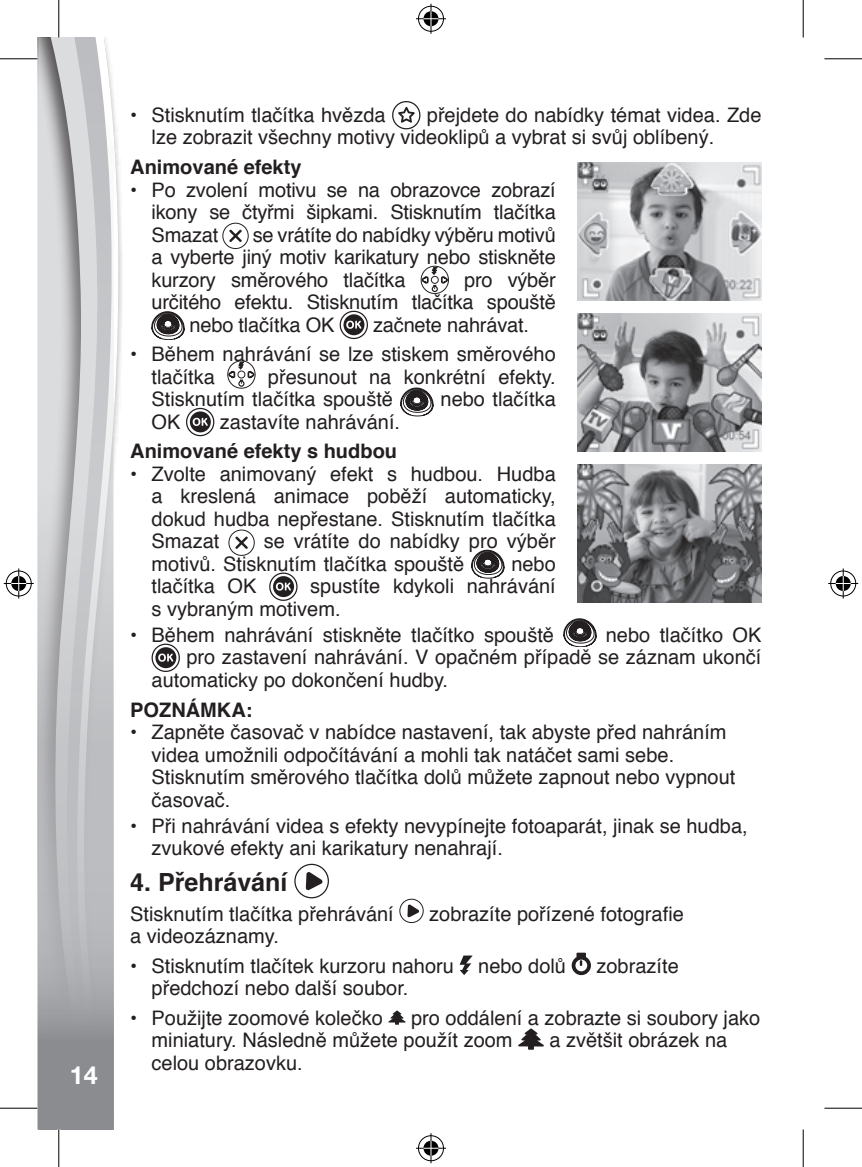
<style>
.page{position:relative;width:862px;height:1167px;background:#fff}
.page>*{position:absolute;margin:0;border:0;box-sizing:border-box;transform-origin:0 0}
.t1{font:700 25px "Helvetica";color:#231f20}
.t2{font:700 25px "Helvetica Neue LT Pro";color:#fff}
.t3{font:20px/22.5px "Helvetica";color:#231f20}
.t4{font:700 20px "Helvetica";color:#231f20}
</style>
<div class="page">
<div style="left:38px;top:38px;width:87px;height:1091px;background:#231f20;opacity:.75"></div>
<svg style="left:114px;top:38px;width:5px;height:1029px"></svg>
<svg style="left:38px;top:38px;width:76px;height:1091px"></svg>
<div style="left:114px;top:1067px;width:56px;height:62px;background:#fff"></div>
<svg style="left:392px;top:101px;width:29px;height:29px"></svg>
<svg style="left:229px;top:229px;width:13px;height:13px"></svg>
<div style="left:222px;top:223px;width:27px;height:26px;border:1px solid #231f20;border-radius:50%"></div>
<div style="left:420px;top:266px;width:29px;height:28px;border:1px solid #231f20;border-radius:50%"></div>
<svg style="left:422px;top:267px;width:26px;height:25px"></svg>
<svg style="left:151px;top:311px;width:33px;height:29px"></svg>
<svg style="left:339px;top:310px;width:29px;height:30px"></svg>
<div style="left:227px;top:360px;width:28px;height:28px;border:1px solid #231f20;border-radius:50%"></div>
<svg style="left:228px;top:361px;width:26px;height:26px"></svg>
<svg style="left:400px;top:388px;width:33px;height:28px"></svg>
<svg style="left:186px;top:407px;width:29px;height:30px"></svg>
<svg style="left:235px;top:536px;width:13px;height:13px"></svg>
<div style="left:228px;top:529px;width:27px;height:27px;border:1px solid #231f20;border-radius:50%"></div>
<svg style="left:471px;top:550px;width:33px;height:28px"></svg>
<svg style="left:269px;top:572px;width:29px;height:29px"></svg>
<svg style="left:563px;top:618px;width:33px;height:29px"></svg>
<svg style="left:151px;top:643px;width:29px;height:29px"></svg>
<div style="left:294px;top:863px;width:35px;height:35px;border:1px solid #231f20;border-radius:50%"></div>
<svg style="left:306px;top:872px;width:17px;height:18px"></svg>
<div style="left:399px;top:898px;width:24px;height:24px;border:1px solid #231f20;border-radius:50%"></div>
<svg style="left:407px;top:904px;width:12px;height:13px"></svg>
<svg style="left:459px;top:955px;width:13px;height:20px"></svg>
<svg style="left:571px;top:952px;width:20px;height:23px"></svg>
<svg style="left:388px;top:1010px;width:17px;height:14px"></svg>
<svg style="left:518px;top:1028px;width:26px;height:21px"></svg>
<img style="left:577px;top:163px;width:184px;height:138px">
<img style="left:577px;top:314px;width:184px;height:138px">
<img style="left:577px;top:465px;width:184px;height:137px">
<hr style="left:0;top:58px;width:38px;height:1px;background:#000">
<hr style="left:824px;top:58px;width:38px;height:1px;background:#000">
<hr style="left:0;top:1107px;width:38px;height:1px;background:#000">
<hr style="left:824px;top:1107px;width:38px;height:1px;background:#000">
<hr style="left:58px;top:0;width:1px;height:37px;background:#000">
<hr style="left:58px;top:1129px;width:1px;height:37px;background:#000">
<hr style="left:802px;top:0;width:1px;height:37px;background:#000">
<hr style="left:802px;top:1129px;width:1px;height:37px;background:#000">
<div style="left:417px;top:5px;width:28px;height:28px;border:3px solid #fff;border-radius:50%"></div>
<hr style="left:416px;top:17px;width:30px;height:3px;background:#fff">
<hr style="left:429px;top:4px;width:3px;height:30px;background:#fff">
<div style="left:422px;top:10px;width:18px;height:18px;border:3px solid #fff;border-radius:50%"></div>
<div style="left:418px;top:6px;width:26px;height:26px;border:1px solid #000;border-radius:50%"></div>
<hr style="left:416px;top:18px;width:30px;height:1px;background:#000">
<hr style="left:430px;top:4px;width:1px;height:30px;background:#000">
<svg style="left:423px;top:11px;width:15px;height:15px"></svg>
<div style="left:417px;top:1134px;width:28px;height:28px;border:3px solid #fff;border-radius:50%"></div>
<hr style="left:416px;top:1146px;width:30px;height:3px;background:#fff">
<hr style="left:429px;top:1133px;width:3px;height:30px;background:#fff">
<div style="left:422px;top:1139px;width:18px;height:18px;border:3px solid #fff;border-radius:50%"></div>
<div style="left:418px;top:1135px;width:26px;height:25px;border:1px solid #000;border-radius:50%"></div>
<hr style="left:416px;top:1147px;width:30px;height:1px;background:#000">
<hr style="left:430px;top:1133px;width:1px;height:30px;background:#000">
<svg style="left:423px;top:1140px;width:15px;height:15px"></svg>
<div style="left:5px;top:569px;width:28px;height:28px;border:3px solid #fff;border-radius:50%"></div>
<hr style="left:4px;top:582px;width:30px;height:3px;background:#fff">
<hr style="left:17px;top:568px;width:3px;height:30px;background:#fff">
<div style="left:10px;top:574px;width:18px;height:18px;border:3px solid #fff;border-radius:50%"></div>
<div style="left:6px;top:570px;width:26px;height:26px;border:1px solid #000;border-radius:50%"></div>
<hr style="left:4px;top:583px;width:30px;height:1px;background:#000">
<hr style="left:18px;top:568px;width:1px;height:30px;background:#000">
<svg style="left:11px;top:576px;width:15px;height:15px"></svg>
<div style="left:829px;top:569px;width:28px;height:28px;border:3px solid #fff;border-radius:50%"></div>
<hr style="left:828px;top:582px;width:30px;height:3px;background:#fff">
<hr style="left:841px;top:568px;width:3px;height:30px;background:#fff">
<div style="left:834px;top:574px;width:18px;height:18px;border:3px solid #fff;border-radius:50%"></div>
<div style="left:830px;top:570px;width:26px;height:26px;border:1px solid #000;border-radius:50%"></div>
<hr style="left:828px;top:583px;width:30px;height:1px;background:#000">
<hr style="left:842px;top:568px;width:1px;height:30px;background:#000">
<svg style="left:835px;top:576px;width:15px;height:15px"></svg>
<svg style="left:63px;top:38px;width:35px;height:1091px"></svg>
<p class="t2" style="left:70px;top:1059px;width:29px">14</p>
<p class="t3" style="left:130px;top:104px;width:257px">• Stisknutím tlačítka hvězda</p>
<p class="t3" style="left:151px;top:104px;width:611px;text-indent:275px">přejdete do nabídky témat videa. Zde lze zobrazit všechny motivy videoklipů a vybrat si svůj oblíbený.</p>
<p class="t4" style="left:130px;top:151px;width:173px">Animované efekty</p>
<p class="t3" style="left:151px;top:179px;width:406px;text-align:justify;text-indent:-21px">• Po zvolení motivu se na obrazovce zobrazí ikony se čtyřmi šipkami. Stisknutím tlačítka Smazat</p>
<p class="t3" style="left:152px;top:224px;width:406px;text-align:justify;text-indent:101px">se vrátíte do nabídky výběru motivů a vyberte jiný motiv karikatury nebo stiskněte kurzory směrového tlačítka</p>
<p class="t3" style="left:464px;top:269px;width:93px">pro výběr</p>
<p class="t3" style="left:151px;top:291px;width:406px">určitého efektu. Stisknutím tlačítka spouště</p>
<p class="t3" style="left:189px;top:314px;width:146px">nebo tlačítka OK</p>
<p class="t3" style="left:373px;top:314px;width:157px">začnete nahrávat.</p>
<p class="t3" style="left:151px;top:343px;width:406px;text-indent:-21px">• Během nahrávání se lze stiskem směrového tlačítka</p>
<p class="t3" style="left:151px;top:366px;width:406px;text-indent:116px">přesunout na konkrétní efekty.<br>Stisknutím tlačítka spouště</p>
<p class="t3" style="left:440px;top:388px;width:117px">nebo tlačítka</p>
<p class="t3" style="left:152px;top:411px;width:30px">OK</p>
<p class="t3" style="left:220px;top:411px;width:182px">zastavíte nahrávání.</p>
<p class="t4" style="left:130px;top:435px;width:268px">Animované efekty s hudbou</p>
<p class="t3" style="left:151px;top:463px;width:406px;text-align:justify;text-indent:-21px">• Zvolte animovaný efekt s hudbou. Hudba a kreslená animace poběží automaticky, dokud hudba nepřestane. Stisknutím tlačítka Smazat</p>
<p class="t3" style="left:151px;top:530px;width:406px;text-indent:112px">se vrátíte do nabídky pro výběr motivů. Stisknutím tlačítka spouště</p>
<p class="t3" style="left:511px;top:553px;width:46px">nebo</p>
<p class="t3" style="left:151px;top:575px;width:106px">tlačítka OK</p>
<p class="t3" style="left:152px;top:575px;width:406px;text-indent:159px">spustíte kdykoli nahrávání s vybraným motivem.</p>
<p class="t3" style="left:130px;top:624px;width:425px">• Během nahrávání stiskněte tlačítko spouště</p>
<p class="t3" style="left:606px;top:624px;width:157px">nebo tlačítko OK</p>
<p class="t3" style="left:186px;top:646px;width:576px">pro zastavení nahrávání. V opačném případě se záznam ukončí</p>
<p class="t3" style="left:151px;top:669px;width:298px">automaticky po dokončení hudby.</p>
<p class="t4" style="left:130px;top:693px;width:124px">POZNÁMKA:</p>
<p class="t3" style="left:151px;top:721px;width:585px;text-indent:-21px">• Zapněte časovač v nabídce nastavení, tak abyste před nahráním videa umožnili odpočítávání a mohli tak natáčet sami sebe.<br>Stisknutím směrového tlačítka dolů můžete zapnout nebo vypnout časovač.</p>
<p class="t3" style="left:151px;top:815px;width:597px;text-indent:-21px">• Při nahrávání videa s efekty nevypínejte fotoaparát, jinak se hudba, zvukové efekty ani karikatury nenahrají.</p>
<p class="t1" style="left:130px;top:861px;width:159px">4. Přehrávání</p>
<p class="t3" style="left:130px;top:902px;width:265px">Stisknutím tlačítka přehrávání</p>
<p class="t3" style="left:429px;top:902px;width:256px">zobrazíte pořízené fotografie</p>
<p class="t3" style="left:130px;top:925px;width:150px">a videozáznamy.</p>
<p class="t3" style="left:130px;top:954px;width:437px">• Stisknutím tlačítek kurzoru nahoru nebo dolů</p>
<p class="t3" style="left:596px;top:954px;width:84px">zobrazíte</p>
<p class="t3" style="left:152px;top:977px;width:258px">předchozí nebo další soubor.</p>
<p class="t3" style="left:130px;top:1006px;width:254px">• Použijte zoomové kolečko</p>
<p class="t3" style="left:152px;top:1006px;width:610px;text-indent:259px">pro oddálení a zobrazte si soubory jako miniatury. Následně můžete použít zoom</p>
<p class="t3" style="left:549px;top:1029px;width:179px">a zvětšit obrázek na</p>
<p class="t3" style="left:151px;top:1051px;width:153px">celou obrazovku.</p>
</div>
